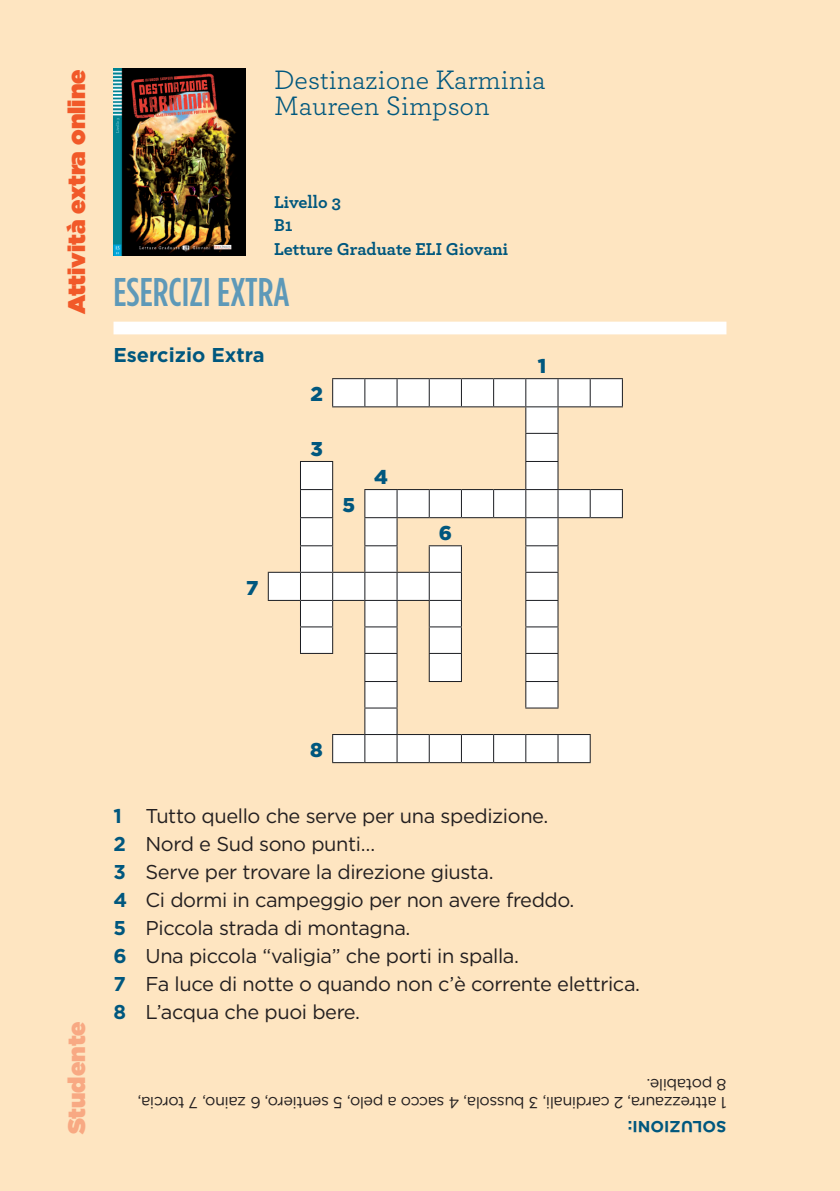
<style>
.page{position:relative;width:840px;height:1191px;background:#fff}
.page>*{position:absolute;margin:0;border:0;box-sizing:border-box;transform-origin:0 0}
.t1{font:500 condensed 40px "Gotham HTF";color:#5e99b8}
.t2{font:28px/25.6px "Archer";color:#00577e}
.t3{font:900 24px "Gotham HTF";color:#f15929}
.t4{font:900 24px "Gotham HTF";color:#f8a983}
.t5{font:20px/28px "Gotham HTF";letter-spacing:-.02em;color:#231f20}
.t6{font:700 20px "Gotham HTF";color:#00577e}
.t7{font:900 20px "Gotham HTF";color:#00577e}
.t8{font:700 18px/23.6px "Archer";color:#00577e}
.t9{font:16px/18px "Gotham HTF";letter-spacing:-.025em;color:#231f20}
.t10{font:700 16px "Gotham HTF";color:#00577e}
.s1{font-weight:700;color:#00577e}
</style>
<div class="page">
<div style="left:0;top:0;width:839px;height:1191px;background:#fee5c1"></div>
<img style="left:113px;top:68px;width:132px;height:187px">
<div style="left:113px;top:322px;width:613px;height:12px;background:#fff"></div>
<svg style="left:268px;top:379px;width:354px;height:383px"></svg>
<hr style="left:332px;top:734px;width:32px;height:1px;background:#1a1c21">
<svg style="left:332px;top:735px;width:1px;height:27px"></svg>
<hr style="left:332px;top:762px;width:32px;height:1px;background:#1a1c21">
<hr style="left:397px;top:734px;width:32px;height:1px;background:#1a1c21">
<hr style="left:397px;top:762px;width:32px;height:1px;background:#1a1c21">
<hr style="left:429px;top:734px;width:32px;height:1px;background:#1a1c21">
<svg style="left:428px;top:735px;width:1px;height:27px"></svg>
<hr style="left:429px;top:762px;width:32px;height:1px;background:#1a1c21">
<hr style="left:461px;top:734px;width:32px;height:1px;background:#1a1c21">
<svg style="left:460px;top:735px;width:1px;height:27px"></svg>
<hr style="left:461px;top:762px;width:32px;height:1px;background:#1a1c21">
<hr style="left:493px;top:734px;width:32px;height:1px;background:#1a1c21">
<svg style="left:493px;top:735px;width:1px;height:27px"></svg>
<hr style="left:493px;top:762px;width:32px;height:1px;background:#1a1c21">
<hr style="left:525px;top:734px;width:32px;height:1px;background:#1a1c21">
<svg style="left:525px;top:735px;width:1px;height:27px"></svg>
<hr style="left:525px;top:762px;width:32px;height:1px;background:#1a1c21">
<hr style="left:364px;top:545px;width:33px;height:1px;background:#1a1c21">
<hr style="left:364px;top:626px;width:33px;height:1px;background:#1a1c21">
<hr style="left:364px;top:653px;width:33px;height:1px;background:#1a1c21">
<hr style="left:364px;top:681px;width:33px;height:1px;background:#1a1c21">
<hr style="left:364px;top:707px;width:33px;height:1px;background:#1a1c21">
<hr style="left:364px;top:734px;width:33px;height:1px;background:#1a1c21">
<hr style="left:364px;top:762px;width:33px;height:1px;background:#1a1c21">
<hr style="left:332px;top:378px;width:32px;height:1px;background:#1a1c21">
<svg style="left:332px;top:379px;width:1px;height:27px"></svg>
<hr style="left:332px;top:406px;width:32px;height:1px;background:#1a1c21">
<hr style="left:364px;top:378px;width:33px;height:1px;background:#1a1c21">
<svg style="left:364px;top:379px;width:1px;height:27px"></svg>
<hr style="left:364px;top:406px;width:33px;height:1px;background:#1a1c21">
<hr style="left:397px;top:378px;width:32px;height:1px;background:#1a1c21">
<svg style="left:396px;top:379px;width:1px;height:27px"></svg>
<hr style="left:397px;top:406px;width:32px;height:1px;background:#1a1c21">
<hr style="left:429px;top:378px;width:32px;height:1px;background:#1a1c21">
<svg style="left:428px;top:379px;width:1px;height:27px"></svg>
<hr style="left:429px;top:406px;width:32px;height:1px;background:#1a1c21">
<hr style="left:461px;top:378px;width:32px;height:1px;background:#1a1c21">
<svg style="left:460px;top:379px;width:1px;height:27px"></svg>
<hr style="left:461px;top:406px;width:32px;height:1px;background:#1a1c21">
<hr style="left:493px;top:378px;width:32px;height:1px;background:#1a1c21">
<svg style="left:493px;top:379px;width:1px;height:27px"></svg>
<hr style="left:493px;top:406px;width:32px;height:1px;background:#1a1c21">
<hr style="left:557px;top:378px;width:33px;height:1px;background:#1a1c21">
<hr style="left:557px;top:406px;width:33px;height:1px;background:#1a1c21">
<hr style="left:590px;top:378px;width:32px;height:1px;background:#1a1c21">
<svg style="left:589px;top:379px;width:1px;height:27px"></svg>
<svg style="left:621px;top:379px;width:1px;height:27px"></svg>
<hr style="left:590px;top:406px;width:32px;height:1px;background:#1a1c21">
<hr style="left:525px;top:378px;width:32px;height:1px;background:#1a1c21">
<hr style="left:525px;top:406px;width:32px;height:1px;background:#1a1c21">
<hr style="left:525px;top:433px;width:33px;height:1px;background:#1a1c21">
<hr style="left:525px;top:461px;width:33px;height:1px;background:#1a1c21">
<hr style="left:525px;top:545px;width:33px;height:1px;background:#1a1c21">
<hr style="left:525px;top:572px;width:33px;height:1px;background:#1a1c21">
<hr style="left:525px;top:600px;width:33px;height:1px;background:#1a1c21">
<hr style="left:525px;top:626px;width:33px;height:1px;background:#1a1c21">
<hr style="left:525px;top:653px;width:33px;height:1px;background:#1a1c21">
<hr style="left:364px;top:489px;width:33px;height:1px;background:#1a1c21">
<hr style="left:364px;top:517px;width:33px;height:1px;background:#1a1c21">
<hr style="left:397px;top:489px;width:32px;height:1px;background:#1a1c21">
<hr style="left:397px;top:517px;width:32px;height:1px;background:#1a1c21">
<hr style="left:429px;top:489px;width:32px;height:1px;background:#1a1c21">
<svg style="left:428px;top:490px;width:1px;height:27px"></svg>
<hr style="left:429px;top:517px;width:32px;height:1px;background:#1a1c21">
<hr style="left:461px;top:489px;width:32px;height:1px;background:#1a1c21">
<svg style="left:460px;top:490px;width:1px;height:27px"></svg>
<hr style="left:461px;top:517px;width:32px;height:1px;background:#1a1c21">
<hr style="left:493px;top:489px;width:32px;height:1px;background:#1a1c21">
<svg style="left:493px;top:490px;width:1px;height:27px"></svg>
<hr style="left:493px;top:517px;width:32px;height:1px;background:#1a1c21">
<hr style="left:525px;top:489px;width:32px;height:1px;background:#1a1c21">
<hr style="left:525px;top:517px;width:32px;height:1px;background:#1a1c21">
<hr style="left:557px;top:489px;width:33px;height:1px;background:#1a1c21">
<hr style="left:557px;top:517px;width:33px;height:1px;background:#1a1c21">
<hr style="left:590px;top:489px;width:32px;height:1px;background:#1a1c21">
<svg style="left:589px;top:490px;width:1px;height:27px"></svg>
<svg style="left:621px;top:490px;width:1px;height:27px"></svg>
<hr style="left:590px;top:517px;width:32px;height:1px;background:#1a1c21">
<hr style="left:428px;top:545px;width:33px;height:1px;background:#1a1c21">
<hr style="left:428px;top:626px;width:33px;height:1px;background:#1a1c21">
<hr style="left:428px;top:653px;width:33px;height:1px;background:#1a1c21">
<hr style="left:428px;top:681px;width:33px;height:1px;background:#1a1c21">
<hr style="left:267px;top:572px;width:33px;height:1px;background:#1a1c21">
<svg style="left:267px;top:573px;width:1px;height:27px"></svg>
<hr style="left:267px;top:600px;width:33px;height:1px;background:#1a1c21">
<hr style="left:332px;top:572px;width:32px;height:1px;background:#1a1c21">
<hr style="left:332px;top:600px;width:32px;height:1px;background:#1a1c21">
<hr style="left:364px;top:572px;width:33px;height:1px;background:#1a1c21">
<svg style="left:364px;top:490px;width:1px;height:272px"></svg>
<hr style="left:364px;top:600px;width:33px;height:1px;background:#1a1c21">
<hr style="left:397px;top:572px;width:32px;height:1px;background:#1a1c21">
<svg style="left:396px;top:490px;width:1px;height:272px"></svg>
<hr style="left:397px;top:600px;width:32px;height:1px;background:#1a1c21">
<hr style="left:429px;top:572px;width:32px;height:1px;background:#1a1c21">
<svg style="left:428px;top:546px;width:1px;height:135px"></svg>
<svg style="left:460px;top:546px;width:1px;height:135px"></svg>
<hr style="left:429px;top:600px;width:32px;height:1px;background:#1a1c21">
<hr style="left:300px;top:461px;width:33px;height:1px;background:#1a1c21">
<hr style="left:300px;top:489px;width:33px;height:1px;background:#1a1c21">
<hr style="left:300px;top:517px;width:33px;height:1px;background:#1a1c21">
<hr style="left:300px;top:545px;width:33px;height:1px;background:#1a1c21">
<hr style="left:300px;top:572px;width:32px;height:1px;background:#1a1c21">
<hr style="left:300px;top:600px;width:32px;height:1px;background:#1a1c21">
<hr style="left:300px;top:626px;width:33px;height:1px;background:#1a1c21">
<svg style="left:300px;top:462px;width:1px;height:191px"></svg>
<svg style="left:332px;top:462px;width:1px;height:191px"></svg>
<hr style="left:300px;top:653px;width:33px;height:1px;background:#1a1c21">
<hr style="left:525px;top:681px;width:33px;height:1px;background:#1a1c21">
<svg style="left:525px;top:379px;width:1px;height:328px"></svg>
<svg style="left:557px;top:379px;width:1px;height:328px"></svg>
<hr style="left:525px;top:707px;width:33px;height:1px;background:#1a1c21">
<hr style="left:557px;top:734px;width:33px;height:1px;background:#1a1c21">
<svg style="left:557px;top:735px;width:1px;height:27px"></svg>
<svg style="left:589px;top:735px;width:1px;height:27px"></svg>
<hr style="left:557px;top:762px;width:33px;height:1px;background:#1a1c21">
<p class="t3" style="left:63px;top:314px;width:246px;rotate:-90deg">Attività extra online</p>
<h2 class="t2" style="left:274px;top:66px;width:273px">Destinazione Karminia<br>Maureen Simpson</h2>
<p class="t8" style="left:274px;top:189px;width:236px">Livello 3<br>B1<br>Letture Graduate ELI Giovani</p>
<h1 class="t1" style="left:113px;top:270px;width:177px">ESERCIZI EXTRA</h1>
<p class="t6" style="left:113px;top:344px;width:152px">Esercizio Extra</p>
<p class="t7" style="left:246px;top:576px;width:14px">7</p>
<p class="t7" style="left:310px;top:382px;width:14px">2</p>
<p class="t7" style="left:310px;top:437px;width:14px">3</p>
<p class="t7" style="left:342px;top:493px;width:14px">5</p>
<p class="t7" style="left:374px;top:465px;width:15px">4</p>
<p class="t7" style="left:438px;top:521px;width:15px">6</p>
<p class="t7" style="left:537px;top:354px;width:10px">1</p>
<p class="t4" style="left:63px;top:1134px;width:114px;rotate:-90deg">Studente</p>
<p class="t7" style="left:310px;top:738px;width:14px">8</p>
<p class="t5" style="left:113px;top:801px;width:527px"><span class="s1">1</span> Tutto quello che serve per una spedizione.<br><span class="s1">2</span> Nord e Sud sono punti…<br><span class="s1">3</span> Serve per trovare la direzione giusta.<br><span class="s1">4</span> Ci dormi in campeggio per non avere freddo.<br><span class="s1">5</span> Piccola strada di montagna.<br><span class="s1">6</span> Una piccola “valigia” che porti in spalla.<br><span class="s1">7</span> Fa luce di notte o quando non c’è corrente elettrica.<br><span class="s1">8</span> L’acqua che puoi bere.</p>
<p class="t9" style="left:726px;top:1112px;width:590px;rotate:-180deg">1 attrezzaura, 2 cardinali, 3 bussola, 4 sacco a pelo, 5 sentiero, 6 zaino, 7 torcia,<br>8 potabile.</p>
<p class="t10" style="left:726px;top:1135px;width:100px;rotate:-180deg">SOLUZIONI:</p>
</div>
